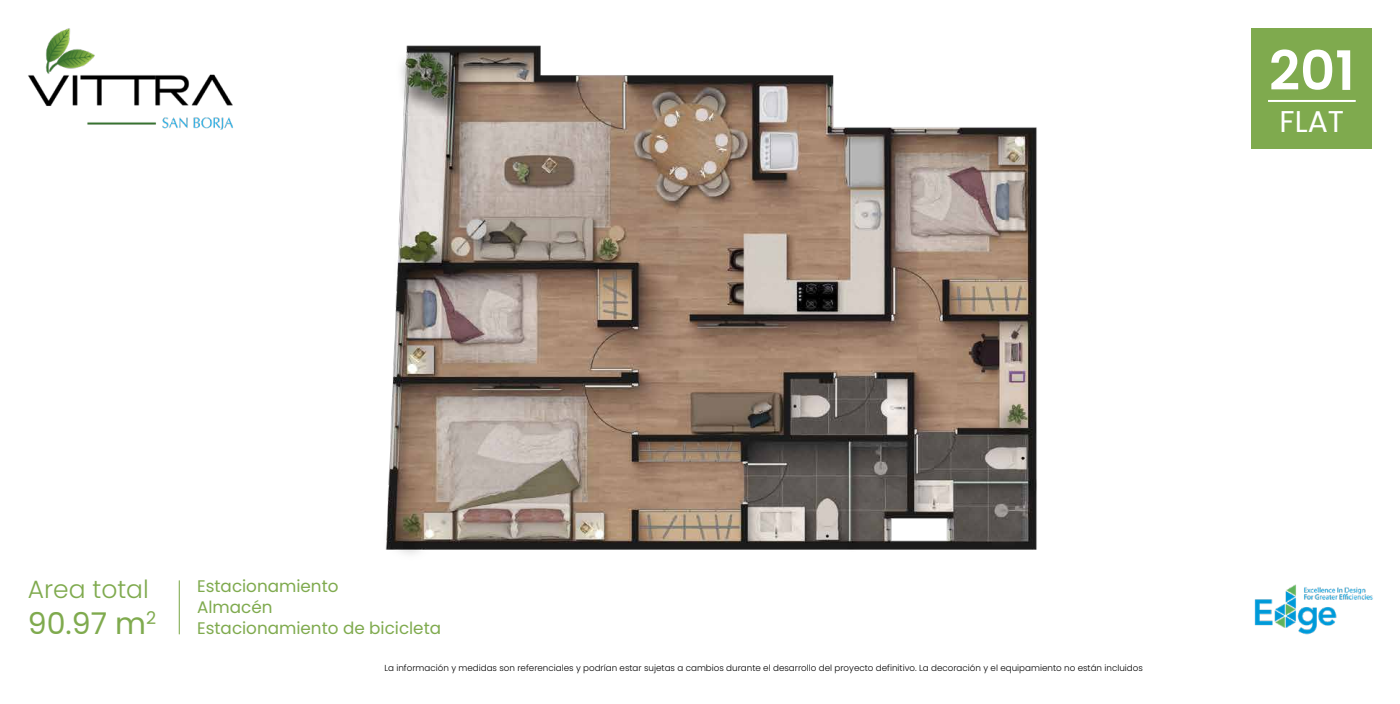
<style>
.page{position:relative;width:1400px;height:704px;background:#fff}
.page>*{position:absolute;margin:0;border:0;box-sizing:border-box;transform-origin:0 0}
.t1{font:600 54.3px "Poppins";color:#fff}
.t2{font:30px "Poppins";color:#7faa4e}
.t3{font:30px "Poppins";color:#fff}
.t4{font:300 25px "Poppins";color:#7faa4e}
.t5{font:16.8px/21px "Poppins";color:#7faa4e}
.t6{font:300 8.7px "Poppins";color:#000}
</style>
<div class="page">
<img style="left:28px;top:28px;width:205px;height:102px">
<div style="left:1252px;top:28px;width:120px;height:120px;background:#7faa4e"></div>
<hr style="left:1268px;top:100px;width:88px;height:2px;background:#fff">
<img style="left:1254px;top:584px;width:119px;height:51px">
<hr style="left:179px;top:580px;width:1px;height:54px;background:#7faa4e">
<img style="left:385px;top:45px;width:652px;height:509px">
<h1 class="t1" style="left:1269px;top:39px;width:87px">201</h1>
<h2 class="t3" style="left:1280px;top:104px;width:66px">FLAT</h2>
<h3 class="t4" style="left:28px;top:575px;width:123px">Area total</h3>
<h2 class="t2" style="left:28px;top:606px;width:130px">90.97 m<sup>2</sup></h2>
<h3 class="t5" style="left:197px;top:576px;width:245px">Estacionamiento<br>Almacén<br>Estacionamiento de bicicleta</h3>
<p class="t6" style="left:384px;top:663px;width:760px">La información y medidas son referenciales y podrían estar sujetas a cambios durante el desarrollo del proyecto definitivo. La decoración y el equipamiento no están incluidos</p>
</div>
